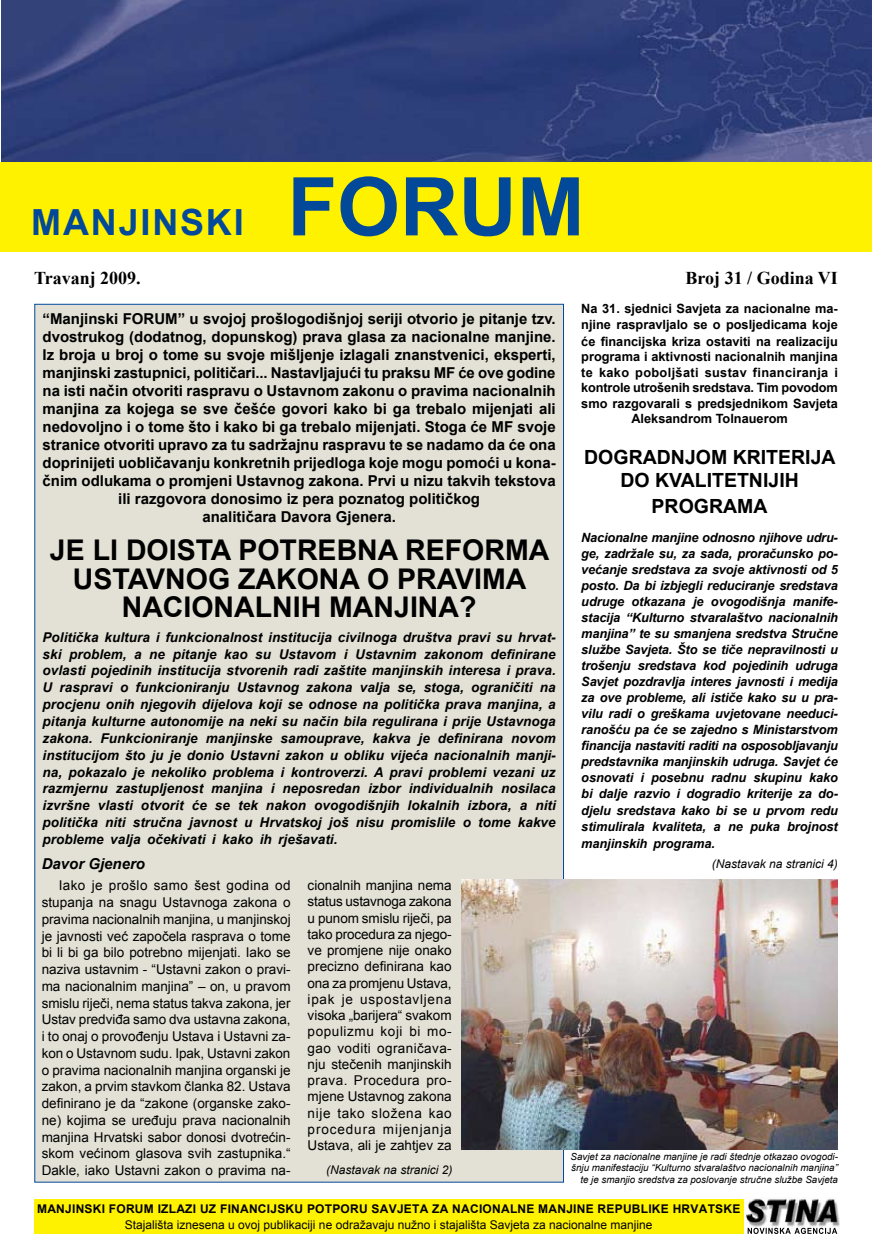
<style>
.page{position:relative;width:872px;height:1251px;background:#fff}
.page>*{position:absolute;margin:0;border:0;box-sizing:border-box;transform-origin:0 0}
.t1{font:700 81px "Arial";color:#03499a}
.t2{font:700 36px "Arial";letter-spacing:.05em;color:#03499a}
.t3{font:700 28.5px/28.5px "Arial";color:#000;text-align:center}
.t4{font:700 19.5px/23.7px "Arial";color:#000;text-align:center}
.t5{font:700 18px "Times New Roman";color:#000}
.t6{font:700 15px/18px "Arial";color:#000;text-align:center}
.t7{font:italic 700 15px "Arial";color:#000}
.t8{font:13.5px/16.8px "Arial";color:#000;text-align:justify}
.t9{font:italic 700 13.5px/16.8px "Arial";letter-spacing:.005em;color:#000;text-align:justify}
.t10{font:italic 700 12.75px/16px "Arial";letter-spacing:-.005em;color:#000;text-align:justify}
.t11{font:700 12.75px/15.8px "Arial";color:#000;text-align:center}
.t12{font:12px "Arial";color:#000}
.t13{font:700 12px "Arial";letter-spacing:.02em;color:#000}
.t14{font:italic 12px "Arial";color:#000}
.t15{font:italic 9.75px/11.7px "Arial";color:#000;text-align:right}
</style>
<div class="page">
<div style="left:34px;top:304px;width:530px;height:878px;background:#e3e1d5;border:1px solid #03499a"></div>
<img style="left:1px;top:0;width:871px;height:162px">
<div style="left:0;top:162px;width:872px;height:90px;background:#fff200"></div>
<div style="left:34px;top:1199px;width:709px;height:34px;background:#fff200"></div>
<img style="left:462px;top:879px;width:376px;height:270px">
<img style="left:746px;top:1198px;width:93px;height:27px">
<svg style="left:747px;top:1227px;width:90px;height:6px"></svg>
<h2 class="t2" style="left:31px;top:198px;width:214px">MANJINSKI</h2>
<h3 class="t5" style="left:34px;top:265px;width:108px">Travanj 2009.</h3>
<h1 class="t1" style="left:287px;top:153px;width:298px">FORUM</h1>
<h3 class="t5" style="left:685px;top:265px;width:154px">Broj 31 / Godina VI</h3>
<p class="t6" style="left:43px;top:310px;width:515px">“Manjinski FORUM” u svojoj prošlogodišnjoj seriji otvorio je pitanje tzv. dvostrukog (dodatnog, dopunskog) prava glasa za nacionalne manjine.<br>Iz broja u broj o tome su svoje mišljenje izlagali znanstvenici, eksperti, manjinski zastupnici, političari... Nastavljajući tu praksu MF će ove godine na isti način otvoriti raspravu o Ustavnom zakonu o pravima nacionalnih manjina za kojega se sve češće govori kako bi ga trebalo mijenjati ali nedovoljno i o tome što i kako bi ga trebalo mijenjati. Stoga će MF svoje stranice otvoriti upravo za tu sadržajnu raspravu te se nadamo da će ona doprinijeti uobličavanju konkretnih prijedloga koje mogu pomoći u kona&shy;čnim odlukama o promjeni Ustavnog zakona. Prvi u nizu takvih tekstova ili razgovora donosimo iz pera poznatog političkog<br>analitičara Davora Gjenera.</p>
<h3 class="t3" style="left:50px;top:536px;width:501px">JE LI DOISTA POTREBNA REFORMA<br>USTAVNOG ZAKONA O PRAVIMA<br>NACIONALNIH MANJINA?</h3>
<p class="t9" style="left:43px;top:629px;width:515px">Politička kultura i funkcionalnost institucija civilnoga društva pravi su hrvat&shy;ski problem, a ne pitanje kao su Ustavom i Ustavnim zakonom definirane ovlasti pojedinih institucija stvorenih radi zaštite manjinskih interesa i prava.<br>U raspravi o funkcioniranju Ustavnog zakona valja se, stoga, ograničiti na procjenu onih njegovih dijelova koji se odnose na politička prava manjina, a pitanja kulturne autonomije na neki su način bila regulirana i prije Ustavnoga zakona. Funkcioniranje manjinske samouprave, kakva je definirana novom institucijom što ju je donio Ustavni zakon u obliku vijeća nacionalnih manji&shy;na, pokazalo je nekoliko problema i kontroverzi. A pravi problemi vezani uz razmjernu zastupljenost manjina i neposredan izbor individualnih nosilaca izvršne vlasti otvorit će se tek nakon ovogodišnjih lokalnih izbora, a niti politička niti stručna javnost u Hrvatskoj još nisu promislile o tome kakve probleme valja očekivati i kako ih rješavati.</p>
<p class="t7" style="left:42px;top:854px;width:105px">Davor Gjenero</p>
<p class="t8" style="left:42px;top:877px;width:250px;text-indent:17px">Iako je prošlo samo šest godina od stupanja na snagu Ustavnoga zakona o pravima nacionalnih manjina, u manjinskoj je javnosti već započela rasprava o tome bi li bi ga bilo potrebno mijenjati. Iako se naziva ustavnim - “Ustavni zakon o pravi&shy;ma nacionalnim manjina” – on, u pravom smislu riječi, nema status takva zakona, jer Ustav predviđa samo dva ustavna zakona, i to onaj o provođenju Ustava i Ustavni za&shy;kon o Ustavnom sudu. Ipak, Ustavni zakon o pravima nacionalnih manjina organski je zakon, a prvim stavkom članka 82. Ustava definirano je da “zakone (organske zako&shy;ne) kojima se uređuju prava nacionalnih manjina Hrvatski sabor donosi dvotrećin&shy;skom većinom glasova svih zastupnika.“ Dakle, iako Ustavni zakon o pravima na-</p>
<p class="t8" style="left:308px;top:877px;width:146px;line-height:16.2px">cionalnih manjina nema status ustavnoga zakona u punom smislu riječi, pa tako procedura za njego&shy;ve promjene nije onako precizno definirana kao ona za promjenu Ustava, ipak je uspostavljena visoka „barijera“ svakom populizmu koji bi mo&shy;gao voditi ograničava&shy;nju stečenih manjinskih prava. Procedura pro&shy;mjene Ustavnog zakona nije tako složena kao procedura mijenjanja Ustava, ali je zahtjev za</p>
<p class="t14" style="left:326px;top:1162px;width:128px">(Nastavak na stranici 2)</p>
<p class="t11" style="left:581px;top:301px;width:258px">Na 31. sjednici Savjeta za nacionalne ma&shy;njine raspravljalo se o posljedicama koje će financijska kriza ostaviti na realizaciju programa i aktivnosti nacionalnih manjina te kako poboljšati sustav financiranja i kontrole utrošenih sredstava. Tim povodom smo razgovarali s predsjednikom Savjeta Aleksandrom Tolnauerom</p>
<h3 class="t4" style="left:584px;top:445px;width:253px">DOGRADNJOM KRITERIJA<br>DO KVALITETNIJIH</h3>
<h3 class="t4" style="left:651px;top:494px;width:117px">PROGRAMA</h3>
<p class="t10" style="left:581px;top:530px;width:258px">Nacionalne manjine odnosno njihove udru&shy;ge, zadržale su, za sada, proračunsko po&shy;većanje sredstava za svoje aktivnosti od 5 posto. Da bi izbjegli reduciranje sredstava udruge otkazana je ovogodišnja manife&shy;stacija “Kulturno stvaralaštvo nacionalnih manjina” te su smanjena sredstva Stručne službe Savjeta. Što se tiče nepravilnosti u trošenju sredstava kod pojedinih udruga Savjet pozdravlja interes javnosti i medija za ove probleme, ali ističe kako su u pra&shy;vilu radi o greškama uvjetovane needuci&shy;ranošću pa će se zajedno s Ministarstvom financija nastaviti raditi na osposobljavanju predstavnika manjinskih udruga. Savjet će osnovati i posebnu radnu skupinu kako bi dalje razvio i dogradio kriterije za do&shy;djelu sredstava kako bi se u prvom redu stimulirala kvaliteta, a ne puka brojnost manjinskih programa.</p>
<p class="t14" style="left:712px;top:856px;width:128px">(Nastavak na stranici 4)</p>
<p class="t15" style="left:570px;top:1150px;width:269px">Savjet za nacionalne manjine je radi štednje otkazao ovogodi&shy;šnju manifestaciju “Kulturno stvaralaštvo nacionalnih manjina” te je smanjio sredstva za poslovanje stručne službe Savjeta</p>
<p class="t13" style="left:37px;top:1199px;width:705px">MANJINSKI FORUM IZLAZI UZ FINANCIJSKU POTPORU SAVJETA ZA NACIONALNE MANJINE REPUBLIKE HRVATSKE</p>
<p class="t12" style="left:125px;top:1216px;width:529px">Stajališta iznesena u ovoj publikaciji ne odražavaju nužno i stajališta Savjeta za nacionalne manjine</p>
</div>
